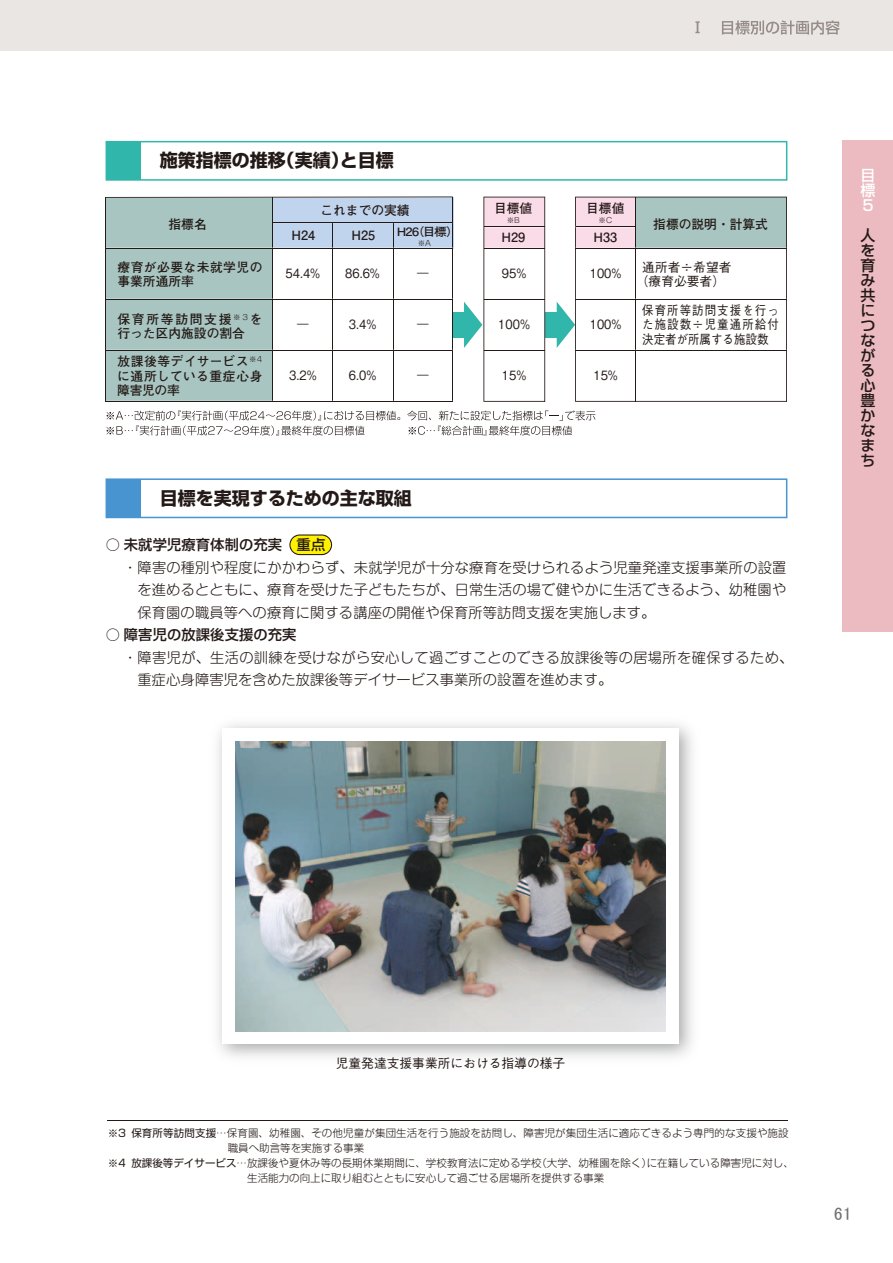
<style>
.page{position:relative;width:893px;height:1263px;background:#fff}
.page>*{position:absolute;margin:0;border:0;box-sizing:border-box;transform-origin:0 0}
.t1{font:18px "G Shin Go Bold 83 pv RKSJ H";color:#231916}
.t2{font:18px "MS P Gothic";color:#727272}
.t3{font:15px/15px "G Shin Go Medium 83 pv RKSJ H";color:#231916;text-align:justify}
.t4{font:15px/15px "G Shin Go Medium 83 pv RKSJ H";color:#fff;text-align:justify}
.t5{font:14.25px/22.5px "G Shin M Go Light 83 pv RKSJ H";letter-spacing:.01em;color:#231916;text-align:justify}
.t6{font:14.25px "G Shin Go Medium 83 pv RKSJ H";letter-spacing:.01em;color:#231916}
.t7{font:12.75px/14.2px "Futo Go B101 Upr Bold 90 pv RKSJ H";color:#231916}
.t8{font:12.75px/14.2px "Gothic BBB Upr Medium 90 pv RKSJ H";color:#231916;text-align:justify;scale:.9 1}
.t9{font:12.75px/14.2px "Gothic BBB Upr Medium 90 pv RKSJ H";color:#231916;text-align:center}
.t10{font:12.75px/14.2px "Futo Go B101 Upr Bold 90 pv RKSJ H";letter-spacing:.035em;color:#231916}
.t11{font:11.55px "Futo Go B101 Upr Bold 90 pv RKSJ H";color:#231916;scale:1.11 1}
.t12{font:10.5px "G Shin Go Light 83 pv RKSJ H";color:#231916}
.t13{font:7.5px "G Shin M Go Light 83 pv RKSJ H";color:#231916}
.s1{font-family:"G Shin Go regular 83 pv RKSJ H"}
</style>
<div class="page">
<svg style="left:106px;top:141px;width:681px;height:40px"></svg>
<svg style="left:106px;top:478px;width:681px;height:40px"></svg>
<svg style="left:289px;top:534px;width:43px;height:21px"></svg>
<hr style="left:108px;top:1120px;width:680px;height:1px;background:#231916">
<img style="left:235px;top:742px;width:431px;height:289px">
<div style="left:449px;top:312px;width:22px;height:26px;background:#30b6aa"></div>
<div style="left:542px;top:312px;width:21px;height:26px;background:#30b6aa"></div>
<div style="left:273px;top:248px;width:180px;height:102px;background:#fff"></div>
<div style="left:269px;top:197px;width:184px;height:51px;background:#c0d4ee"></div>
<svg style="left:557px;top:197px;width:230px;height:205px"></svg>
<div style="left:106px;top:197px;width:167px;height:204px;background:#a8c5c1"></div>
<hr style="left:576px;top:226px;width:60px;height:1px;background:#231916">
<svg style="left:106px;top:196px;width:347px;height:2px"></svg>
<hr style="left:272px;top:197px;width:1px;height:204px;background:#231916">
<hr style="left:105px;top:197px;width:1px;height:204px;background:#231916">
<hr style="left:452px;top:197px;width:1px;height:204px;background:#231916">
<hr style="left:393px;top:222px;width:1px;height:179px;background:#231916">
<hr style="left:332px;top:222px;width:1px;height:179px;background:#231916">
<hr style="left:635px;top:197px;width:1px;height:204px;background:#231916">
<hr style="left:106px;top:248px;width:347px;height:1px;background:#231916">
<hr style="left:575px;top:248px;width:211px;height:1px;background:#231916">
<hr style="left:575px;top:299px;width:211px;height:1px;background:#231916">
<hr style="left:575px;top:350px;width:211px;height:1px;background:#231916">
<hr style="left:106px;top:299px;width:347px;height:1px;background:#231916">
<hr style="left:106px;top:350px;width:347px;height:1px;background:#231916">
<hr style="left:106px;top:401px;width:347px;height:1px;background:#231916">
<svg style="left:464px;top:197px;width:81px;height:205px"></svg>
<svg style="left:107px;top:411px;width:293px;height:9px"></svg>
<svg style="left:107px;top:426px;width:258px;height:9px"></svg>
<svg style="left:407px;top:410px;width:188px;height:25px"></svg>
<hr style="left:273px;top:222px;width:180px;height:1px;background:#231916">
<div style="left:0;top:0;width:893px;height:51px;background:#eae6e4"></div>
<svg style="left:695px;top:21px;width:5px;height:12px"></svg>
<svg style="left:722px;top:20px;width:118px;height:15px"></svg>
<div style="left:842px;top:141px;width:51px;height:491px;background:#ebbbc1"></div>
<p class="t1" style="left:106px;top:149px;width:289px">　　　施策指標の推移（実績）と目標</p>
<p class="t7" style="left:169px;top:216px;width:40px">指標名</p>
<p class="t7" style="left:320px;top:202px;width:91px">これまでの実績</p>
<p class="t7" style="left:292px;top:228px;width:25px">H24</p>
<p class="t7" style="left:351px;top:228px;width:25px">H25</p>
<p class="t11" style="left:397px;top:222px;width:58px">H2（目標）</p>
<p class="t11" style="left:412px;top:222px;width:8px">6</p>
<p class="t13" style="left:418px;top:238px;width:15px">※A</p>
<p class="t7" style="left:494px;top:200px;width:40px">目標値</p>
<p class="t13" style="left:507px;top:215px;width:15px">※B</p>
<p class="t7" style="left:586px;top:200px;width:40px">目標値</p>
<p class="t13" style="left:598px;top:215px;width:15px">※C</p>
<p class="t7" style="left:501px;top:229px;width:25px">H29</p>
<p class="t7" style="left:593px;top:229px;width:25px">H33</p>
<p class="t7" style="left:653px;top:216px;width:116px">指標の説明・計算式</p>
<p class="t10" style="left:117px;top:259px;width:146px">療育が必要な未就学児の事業所通所率</p>
<p class="t7" style="left:117px;top:312px;width:146px">保育所等訪問支援<sup>※3</sup>を行った区内施設の割合</p>
<p class="t7" style="left:117px;top:354px;width:147px;text-align:justify">放課後等デイサービス<sup>※4</sup>に通所している重症心身障害児の率</p>
<p class="t8" style="left:286px;top:265px;width:40px">54.4%</p>
<p class="t8" style="left:297px;top:316px;width:14px">―</p>
<p class="t8" style="left:289px;top:367px;width:32px">3.2%</p>
<p class="t8" style="left:345px;top:265px;width:40px">86.6%</p>
<p class="t8" style="left:349px;top:316px;width:32px">3.4%</p>
<p class="t8" style="left:349px;top:367px;width:32px">6.0%</p>
<p class="t8" style="left:417px;top:265px;width:14px">―</p>
<p class="t8" style="left:417px;top:316px;width:14px">―</p>
<p class="t8" style="left:417px;top:367px;width:14px">―</p>
<p class="t8" style="left:502px;top:265px;width:29px">95%</p>
<p class="t8" style="left:498px;top:316px;width:37px">100%</p>
<p class="t8" style="left:590px;top:265px;width:37px">100%</p>
<p class="t8" style="left:590px;top:316px;width:37px">100%</p>
<p class="t9" style="left:636px;top:259px;width:97px">通所者÷希望者（療育必要者）</p>
<p class="t8" style="left:642px;top:302px;width:153px">保育所等訪問支援を行った施設数÷児童通所給付決定者が所属する施設数</p>
<p class="t8" style="left:502px;top:367px;width:29px">15%</p>
<p class="t8" style="left:593px;top:367px;width:29px">15%</p>
<p class="t1" style="left:106px;top:486px;width:307px">　　　目標を実現するための主な取組</p>
<p class="t6" style="left:106px;top:535px;width:221px">○ 未就学児療育体制の充実　重点</p>
<p class="t5" style="left:137px;top:555px;width:650px;text-indent:-14px">・障害の種別や程度にかかわらず、未就学児が十分な療育を受けられるよう児童発達支援事業所の設置を進めるとともに、療育を受けた子どもたちが、日常生活の場で健やかに生活できるよう、幼稚園や保育園の職員等への療育に関する講座の開催や保育所等訪問支援を実施します。</p>
<p class="t6" style="left:106px;top:625px;width:192px">○ 障害児の放課後支援の充実</p>
<p class="t5" style="left:137px;top:645px;width:657px;text-indent:-14px">・障害児が、生活の訓練を受けながら安心して過ごすことのできる放課後等の居場所を確保するため、重症心身障害児を含めた放課後等デイサービス事業所の設置を進めます。</p>
<p class="t4" style="left:860px;top:167px;width:16px">目標5</p>
<p class="t3" style="left:860px;top:227px;width:16px">人を育み共につながる心豊かなまち</p>
<p class="t9" style="left:336px;top:1055px;width:231px">児童発達支援事業所における指導の様子</p>
<p class="t12" style="left:108px;top:1126px;width:682px"><span class="s1">※3 保育所等訪問支援</span>…保育園、幼稚園、その他児童が集団生活を行う施設を訪問し、障害児が集団生活に適応できるよう専門的な支援や施設</p>
<p class="t12" style="left:228px;top:1141px;width:138px">職員へ助言等を実施する事業</p>
<p class="t12" style="left:108px;top:1156px;width:688px"><span class="s1">※4 放課後等デイサービス</span>…放課後や夏休み等の長期休業期間に、学校教育法に定める学校（大学、幼稚園を除く）に在籍している障害児に対し、</p>
<p class="t12" style="left:247px;top:1171px;width:358px">生活能力の向上に取り組むとともに安心して過ごせる居場所を提供する事業</p>
<p class="t2" style="left:834px;top:1205px;width:19px">61</p>
</div>
